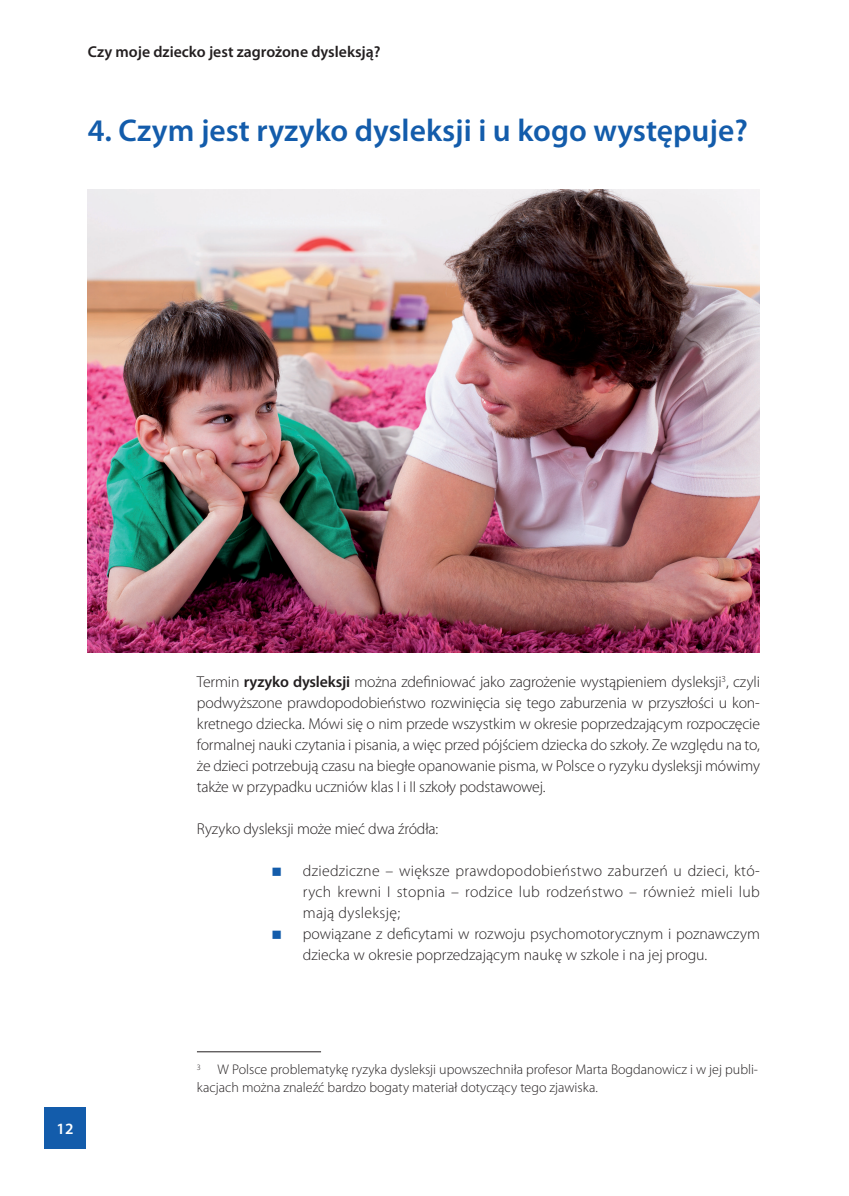
<style>
.page{position:relative;width:849px;height:1196px;background:#fff}
.page>*{position:absolute;margin:0;border:0;box-sizing:border-box;transform-origin:0 0}
.tytuł_18_pt{font:600 31.5px "Myriad Pro";color:#135cab}
.text{font:300 15.75px/21px "Myriad Pro";letter-spacing:-.01em;color:#231f20;text-align:justify}
.text_-_Lista{font:300 15.75px/21px "Myriad Pro";color:#231f20;text-align:justify}
.t1{font:600 15.75px "Myriad Pro";color:#231f20}
.t2{font:600 15.75px "Myriad Pro";color:#fff}
.footnote{font:300 14px/17.5px "Myriad Pro";color:#231f20}
.s1{font-weight:600}
</style>
<div class="page">
<div style="left:44px;top:1107px;width:42px;height:42px;background:#135cab"></div>
<img style="left:88px;top:190px;width:671px;height:462px">
<hr style="left:197px;top:1051px;width:124px;height:1px;background:#231f20">
<p class="t1" style="left:88px;top:42px;width:294px">Czy moje dziecko jest zagrożone dysleksją?</p>
<p class="tytuł_18_pt" style="left:88px;top:110px;width:661px">4. Czym jest ryzyko dysleksji i u kogo występuje?</p>
<p class="t2" style="left:57px;top:1118px;width:18px">12</p>
<p class="text" style="left:197px;top:671px;width:564px">Termin <span class="s1">ryzyko dysleksji</span> można zdefiniować jako zagrożenie wystąpieniem dysleksji<sup>3</sup>, czyli podwyższone prawdopodobieństwo rozwinięcia się tego zaburzenia w przyszłości u kon&shy;kretnego dziecka. Mówi się o nim przede wszystkim w okresie poprzedzającym rozpoczęcie formalnej nauki czytania i pisania, a więc przed pójściem dziecka do szkoły. Ze względu na to, że dzieci potrzebują czasu na biegłe opanowanie pisma, w Polsce o ryzyku dysleksji mówimy także w przypadku uczniów klas I i II szkoły podstawowej.</p>
<p class="text" style="left:197px;top:818px;width:243px">Ryzyko dysleksji może mieć dwa źródła:</p>
<p class="text_-_Lista" style="left:303px;top:860px;width:458px">dziedziczne – większe prawdopodobieństwo zaburzeń u dzieci, któ&shy;rych krewni I stopnia – rodzice lub rodzeństwo – również mieli lub mają dysleksję;</p>
<p class="text_-_Lista" style="left:303px;top:923px;width:458px">powiązane z deficytami w rozwoju psychomotorycznym i poznawczym dziecka w okresie poprzedzającym naukę w szkole i na jej progu.</p>
<p class="footnote" style="left:197px;top:1061px;width:562px"><sup>3</sup> W Polsce problematykę ryzyka dysleksji upowszechniła profesor Marta Bogdanowicz i w jej publi&shy;kacjach można znaleźć bardzo bogaty materiał dotyczący tego zjawiska.</p>
</div>
